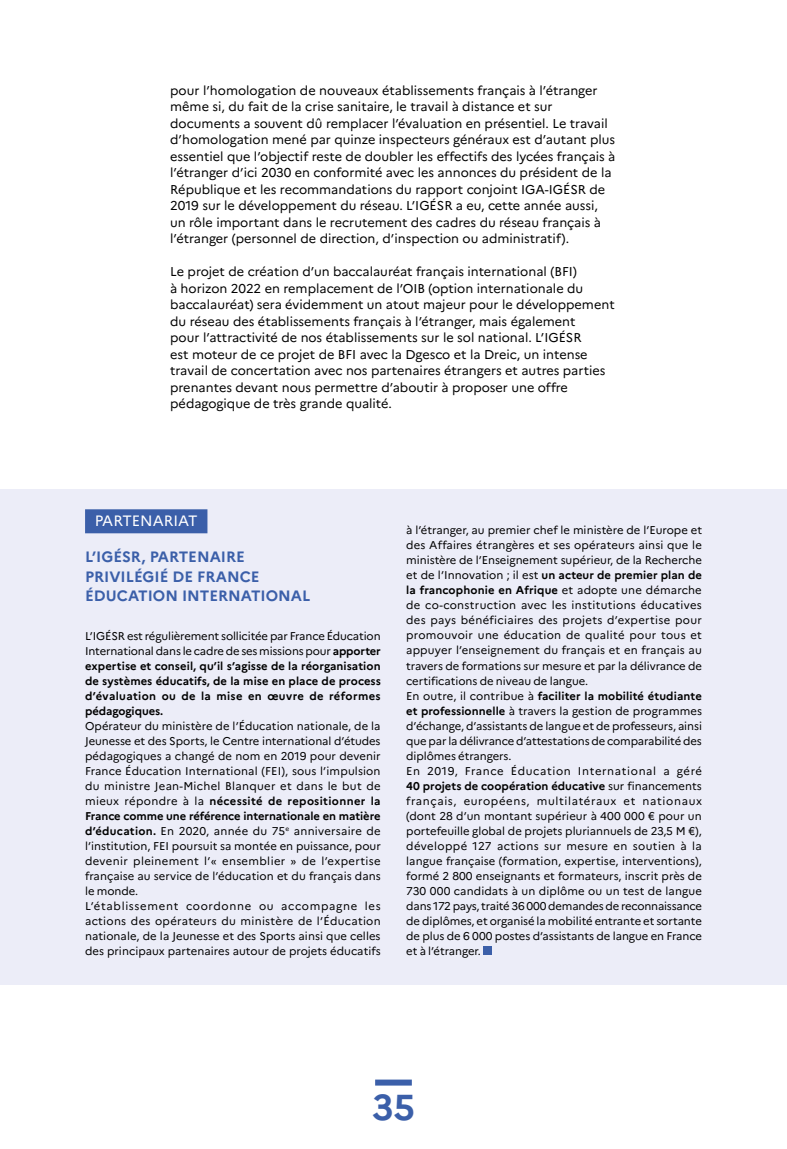
<style>
.page{position:relative;width:787px;height:1149px;background:#fff}
.page>*{position:absolute;margin:0;border:0;box-sizing:border-box;transform-origin:0 0}
.t1{font:700 36px "Marianne";color:#3b5fa9}
.t2{font:700 15px/19.5px "Marianne";color:#3b5fa9}
.t3{font:15px "Marianne";color:#fff}
.t4{font:12.75px/16.5px "Marianne";color:#000}
.t5{font:11.25px/15px "Marianne";letter-spacing:.005em;color:#000}
.t6{font:700 11.25px/15px "Marianne";letter-spacing:.03em;color:#000;text-align:justify}
.s1{font-size:18px;color:#3b5fa9}
.s2{font-weight:400}
.s3{font-weight:700}
</style>
<div class="page">
<div style="left:375px;top:1079px;width:37px;height:6px;background:#3b5fa9"></div>
<div style="left:0;top:489px;width:787px;height:495px;background:#ecedf8"></div>
<div style="left:483px;top:945px;width:8px;height:9px;background:#3b5fa9"></div>
<div style="left:85px;top:509px;width:122px;height:24px;background:#3b5fa9"></div>
<p class="t4" style="left:170px;top:82px;width:446px">pour l’homologation de nouveaux établissements français à l’étranger même si, du fait de la crise sanitaire, le travail à distance et sur documents a souvent dû remplacer l’évaluation en présentiel. Le travail d’homologation mené par quinze inspecteurs généraux est d’autant plus essentiel que l’objectif reste de doubler les effectifs des lycées français à l’étranger d’ici 2030 en conformité avec les annonces du président de la République et les recommandations du rapport conjoint IGA-IGÉSR de 2019 sur le développement du réseau. L’IGÉSR a eu, cette année aussi, un rôle important dans le recrutement des cadres du réseau français à l’étranger (personnel de direction, d’inspection ou administratif).</p>
<p class="t4" style="left:170px;top:263px;width:446px">Le projet de création d’un baccalauréat français international (BFI)<br>à horizon 2022 en remplacement de l’OIB (option internationale du baccalauréat) sera évidemment un atout majeur pour le développement du réseau des établissements français à l’étranger, mais également<br>pour l’attractivité de nos établissements sur le sol national. L’IGÉSR<br>est moteur de ce projet de BFI avec la Dgesco et la Dreic, un intense travail de concertation avec nos partenaires étrangers et autres parties prenantes devant nous permettre d’aboutir à proposer une offre pédagogique de très grande qualité.</p>
<h2 class="t3" style="left:95px;top:511px;width:114px">PARTENARIAT <span class="s1">.</span></h2>
<h2 class="t2" style="left:85px;top:547px;width:227px">L’IGÉSR, PARTENAIRE<br>PRIVILÉGIÉ DE FRANCE<br>ÉDUCATION INTERNATIONAL</h2>
<p class="t6" style="left:85px;top:627px;width:297px"><span class="s2">L’IGÉSR est régulièrement sollicitée par France Éducation International dans le cadre de ses missions pour</span> apporter expertise et conseil, qu’il s’agisse de la réorganisation de systèmes éducatifs, de la mise en place de process d’évaluation ou de la mise en œuvre de réformes pédagogiques.</p>
<p class="t5" style="left:85px;top:717px;width:297px">Opérateur du ministère de l’Éducation nationale, de la Jeunesse et des Sports, le Centre international d’études pédagogiques a changé de nom en 2019 pour devenir France Éducation International (FEI), sous l’impulsion du ministre Jean-Michel Blanquer et dans le but de mieux répondre à la <span class="s3">nécessité de repositionner la France comme une référence internationale en matière d’éducation.</span> En 2020, année du 75<sup>e</sup> anniversaire de l’institution, FEI poursuit sa montée en puissance, pour devenir pleinement l’« ensemblier » de l’expertise française au service de l’éducation et du français dans le monde.<br>L’établissement coordonne ou accompagne les actions des opérateurs du ministère de l’Éducation nationale, de la Jeunesse et des Sports ainsi que celles des principaux partenaires autour de projets éducatifs</p>
<p class="t5" style="left:406px;top:522px;width:297px">à l’étranger, au premier chef le ministère de l’Europe et des Affaires étrangères et ses opérateurs ainsi que le ministère de l’Enseignement supérieur, de la Recherche et de l’Innovation ; il est <span class="s3">un acteur de premier plan de la francophonie en Afrique</span> et adopte une démarche de co-construction avec les institutions éducatives des pays bénéficiaires des projets d’expertise pour promouvoir une éducation de qualité pour tous et appuyer l’enseignement du français et en français au travers de formations sur mesure et par la délivrance de certifications de niveau de langue.<br>En outre, il contribue à <span class="s3">faciliter la mobilité étudiante et professionnelle</span> à travers la gestion de programmes d’échange, d’assistants de langue et de professeurs, ainsi que par la délivrance d’attestations de comparabilité des diplômes étrangers.<br>En 2019, France Éducation International a géré <span class="s3">40 projets de coopération éducative</span> sur financements français, européens, multilatéraux et nationaux (dont 28 d’un montant supérieur à 400 000 € pour un portefeuille global de projets pluriannuels de 23,5 M €), développé 127 actions sur mesure en soutien à la langue française (formation, expertise, interventions), formé 2 800 enseignants et formateurs, inscrit près de 730 000 candidats à un diplôme ou un test de langue dans 172 pays, traité 36 000 demandes de reconnaissance de diplômes, et organisé la mobilité entrante et sortante de plus de 6 000 postes d’assistants de langue en France et à l’étranger.</p>
<h1 class="t1" style="left:372px;top:1084px;width:44px">35</h1>
</div>
